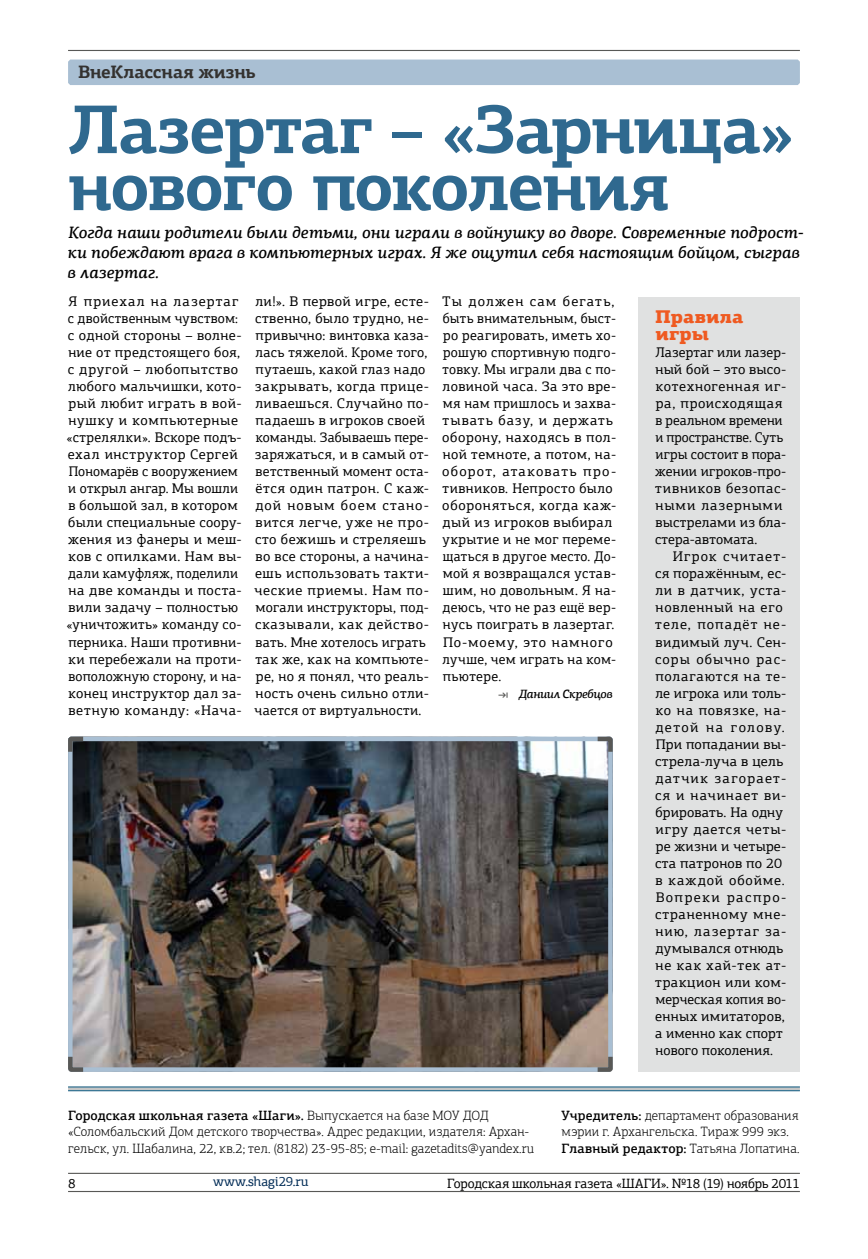
<style>
.page{position:relative;width:868px;height:1259px;background:#fff}
.page>*{position:absolute;margin:0;border:0;box-sizing:border-box;transform-origin:0 0}
.t1{font:700 69px/57px "PF Agora Slab Pro";letter-spacing:-.03em;color:#2f698f}
.t2{font:900 18.45px/17px "PF Agora Slab Pro";letter-spacing:.01em;color:#ef5a21}
.t3{font:700 18px "PF Agora Slab Pro";letter-spacing:-.01em;color:#343230}
.t4{font:italic 500 16.5px/19.8px "PF Agora Slab Pro";color:#000}
.t5{font:13.95px/17px "PF Agora Slab Pro";letter-spacing:.03em;color:#000}
.t6{font:300 13.5px/16.2px "PF Agora Slab Pro";letter-spacing:.01em;color:#000}
.t7{font:13.5px "PF Agora Slab Pro";letter-spacing:-.01em;color:#000}
.t8{font:13.5px "PF Agora Slab Pro";letter-spacing:-.005em;color:#002b55}
.t9{font:italic 500 12px "PF Agora Slab Pro";letter-spacing:-.025em;color:#000}
.s1{font-style:normal;color:#585856}
.s2{font-weight:500}
</style>
<div class="page">
<hr style="left:68px;top:1191px;width:731px;height:1px;background:#585856">
<hr style="left:68px;top:1172px;width:731px;height:2px;background:#585856">
<hr style="left:68px;top:50px;width:731px;height:1px;background:#585856">
<svg style="left:68px;top:1087px;width:731px;height:3px;background:#a8b5bb"></svg>
<hr style="left:68px;top:1086px;width:731px;height:1px;background:#146088">
<hr style="left:68px;top:1090px;width:731px;height:1px;background:#146088">
<img style="left:68px;top:736px;width:545px;height:336px">
<div style="left:68px;top:60px;width:731px;height:25px;background:#a9bfd3"></div>
<div style="left:638px;top:298px;width:161px;height:773px;background:#e0e1e1"></div>
<p class="t3" style="left:78px;top:61px;width:179px">ВнеКлассная жизнь</p>
<h1 class="t1" style="left:68px;top:100px;width:727px">Лазертаг – «Зарница» нового поколения</h1>
<p class="t4" style="left:68px;top:223px;width:737px">Когда наши родители были детьми, они играли в войнушку во дворе. Современные подрост&shy;ки побеждают врага в компьютерных играх. Я же ощутил себя настоящим бойцом, сыграв в лазертаг.</p>
<h2 class="t2" style="left:655px;top:308px;width:90px">Правила игры</h2>
<p class="t5" style="left:655px;top:344px;width:133px">Лазертаг или лазер&shy;ный бой – это высо&shy;котехногенная иг&shy;ра, происходящая в реальном времени и пространстве. Суть игры состоит в пора&shy;жении игроков-про&shy;тивников безопас&shy;ными лазерными выстрелами из бла&shy;стера-автомата.</p>
<p class="t5" style="left:655px;top:548px;width:133px;text-indent:18px">Игрок считает&shy;ся поражённым, ес&shy;ли в датчик, уста&shy;новленный на его теле, попадёт не&shy;видимый луч. Сен&shy;соры обычно рас&shy;полагаются на те&shy;ле игрока или толь&shy;ко на повязке, на&shy;детой на голову.<br>При попадании вы&shy;стрела-луча в цель датчик загорает&shy;ся и начинает ви&shy;брировать. На одну игру дается четы&shy;ре жизни и четыре&shy;ста патронов по 20 в каждой обойме.<br>Вопреки распро&shy;страненному мне&shy;нию, лазертаг за&shy;думывался отнюдь не как хай-тек ат&shy;тракцион или ком&shy;мерческая копия во&shy;енных имитаторов, а именно как спорт нового поколения.</p>
<p class="t5" style="left:66px;top:293px;width:177px">Я приехал на лазертаг с двойственным чувством: с одной стороны – волне&shy;ние от предстоящего боя, с другой – любопытство любого мальчишки, кото&shy;рый любит играть в вой&shy;нушку и компьютерные «стрелялки». Вскоре подъ&shy;ехал инструктор Сергей<br>Пономарёв с вооружением и открыл ангар. Мы вошли в большой зал, в котором были специальные соору&shy;жения из фанеры и меш&shy;ков с опилками. Нам вы&shy;дали камуфляж, поделили на две команды и поста&shy;вили задачу – полностью «уничтожить» команду со&shy;перника. Наши противни&shy;ки перебежали на проти&shy;воположную сторону, и на&shy;конец инструктор дал за&shy;ветную команду: «Нача-</p>
<p class="t5" style="left:254px;top:293px;width:176px">ли!». В первой игре, есте&shy;ственно, было трудно, не&shy;привычно: винтовка каза&shy;лась тяжелой. Кроме того, путаешь, какой глаз надо закрывать, когда прице&shy;ливаешься. Случайно по&shy;падаешь в игроков своей команды. Забываешь пере&shy;заряжаться, и в самый от&shy;ветственный момент оста&shy;ётся один патрон. С каж&shy;дой новым боем стано&shy;вится легче, уже не про&shy;сто бежишь и стреляешь во все стороны, а начина&shy;ешь использовать такти&shy;ческие приемы. Нам по&shy;могали инструкторы, под&shy;сказывали, как действо&shy;вать. Мне хотелось играть так же, как на компьюте&shy;ре, но я понял, что реаль&shy;ность очень сильно отли&shy;чается от виртуальности.</p>
<p class="t5" style="left:442px;top:293px;width:175px">Ты должен сам бегать, быть внимательным, быст&shy;ро реагировать, иметь хо&shy;рошую спортивную подго&shy;товку. Мы играли два с по&shy;ловиной часа. За это вре&shy;мя нам пришлось и захва&shy;тывать базу, и держать оборону, находясь в пол&shy;ной темноте, а потом, на&shy;оборот, атаковать про&shy;тивников. Непросто было обороняться, когда каж&shy;дый из игроков выбирал укрытие и не мог переме&shy;щаться в другое место. До&shy;мой я возвращался устав&shy;шим, но довольным. Я на&shy;деюсь, что не раз ещё вер&shy;нусь поиграть в лазертаг.<br>По-моему, это намного лучше, чем играть на ком&shy;пьютере.</p>
<p class="t9" style="left:497px;top:686px;width:116px"><span class="s1">⇥</span> Даниил Скребцов</p>
<p class="t6" style="left:68px;top:1107px;width:467px"><span class="s2">Городская школьная газета «Шаги».</span> Выпускается на базе МОУ ДОД «Соломбальский Дом детского творчества». Адрес редакции, издателя: Архан&shy;гельск, ул. Шабалина, 22, кв.2; тел. (8182) 23‑95‑85; e-mail: gazetadits@yandex.ru</p>
<p class="t6" style="left:561px;top:1107px;width:239px"><span class="s2">Учредитель:</span> департамент образования мэрии г. Архангельска. Тираж 999 экз.<br><span class="s2">Главный редактор:</span> Татьяна Лопатина.</p>
<p class="t7" style="left:68px;top:1174px;width:9px">8</p>
<p class="t8" style="left:213px;top:1173px;width:97px">www.shagi29.ru</p>
<p class="t7" style="left:447px;top:1174px;width:354px">Городская школьная газета «ШАГИ». №18 (19) ноябрь 2011</p>
</div>
